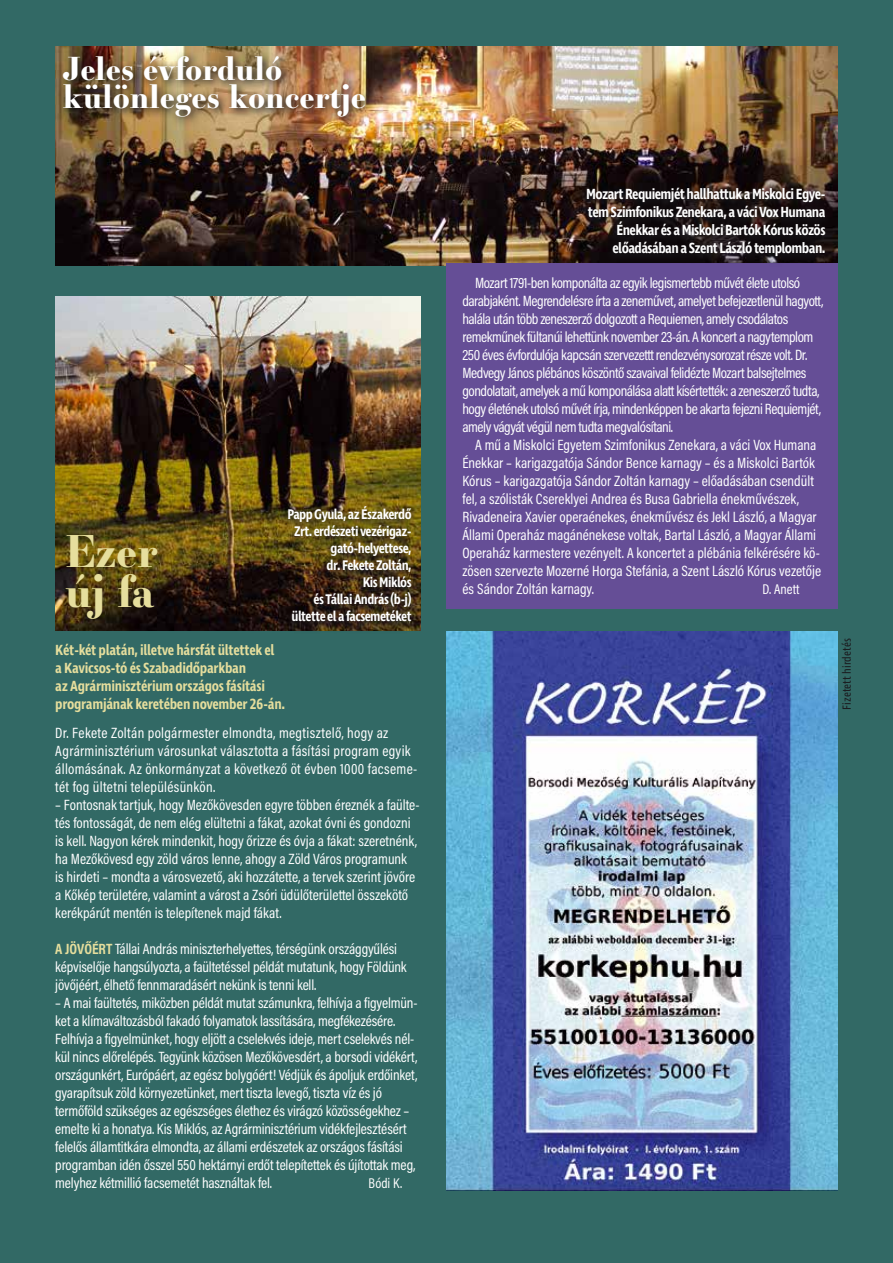
<style>
.page{position:relative;width:893px;height:1263px;background:#326965}
.page>*{position:absolute;margin:0;border:0;box-sizing:border-box;transform-origin:0 0}
.t1{font:700 43.5px/40.5px "Essonnes Display";color:#e6de9d}
.t2{font:700 31.5px/28.5px "Essonnes Display";color:#fff}
.t3{font:15px/18px "Acumin Pro Cond";letter-spacing:-.005em;color:#fff}
.t4{font:15px/18px "Acumin Pro Cond";letter-spacing:-.03em;color:#fff}
.t5{font:15px/18px "Acumin Pro Cond";letter-spacing:.02em;color:#fff}
.t6{font:600 15px/18px "Ingra Cd";letter-spacing:-.04em;color:#fff;text-align:right}
.t7{font:600 15px/18px "Ingra Cd";letter-spacing:-.02em;color:#e6de9d}
.t8{font:600 14.25px/17.1px "Ingra Cd";letter-spacing:-.04em;color:#fff;text-align:right}
.t9{font:14.25px "Acumin Pro Cond";letter-spacing:.005em;color:#fff}
.t10{font:12px "Ingra Cd";color:#1b1c20}
.s1{font-weight:700;color:#e6de9d}
</style>
<div class="page">
<img style="left:55px;top:46px;width:783px;height:219px">
<img style="left:55px;top:297px;width:366px;height:333px">
<img style="left:446px;top:631px;width:392px;height:560px">
<div style="left:446px;top:264px;width:392px;height:345px;background:#654e96"></div>
<img style="left:58px;top:51px;width:317px;height:77px">
<svg style="left:579px;top:184px;width:253px;height:80px;background:#1e1516"></svg>
<img style="left:280px;top:502px;width:139px;height:129px">
<h2 class="t2" style="left:63px;top:53px;width:305px">Jeles évforduló különleges koncertje</h2>
<p class="t8" style="left:287px;top:506px;width:126px">Papp Gyula, az Északerdő<br>Zrt. erdészeti vezérigaz&shy;gató-helyettese,<br>dr. Fekete Zoltán,<br>Kis Miklós<br>és Tállai András (b-j) ültette el a facsemetéket</p>
<h1 class="t1" style="left:65px;top:529px;width:94px">Ezer új fa</h1>
<p class="t7" style="left:55px;top:641px;width:231px">Két-két platán, illetve hársfát ültettek el<br>a Kavicsos-tó és Szabadidőparkban<br>az Agrárminisztérium országos fásítási programjának keretében november 26-án.</p>
<p class="t5" style="left:55px;top:724px;width:364px">Dr. Fekete Zoltán polgármester elmondta, megtisztelő, hogy az Agrárminisztérium városunkat választotta a fásítási program egyik állomásának. Az önkormányzat a következő öt évben 1000 facseme&shy;tét fog ültetni településünkön.</p>
<p class="t3" style="left:55px;top:796px;width:366px">– Fontosnak tartjuk, hogy Mezőkövesden egyre többen éreznék a faülte&shy;tés fontosságát, de nem elég elültetni a fákat, azokat óvni és gondozni is kell. Nagyon kérek mindenkit, hogy őrizze és óvja a fákat: szeretnénk, ha Mezőkövesd egy zöld város lenne, ahogy a Zöld Város programunk<br>is hirdeti – mondta a városvezető, aki hozzátette, a tervek szerint jövőre a Kőkép területére, valamint a várost a Zsóri üdülőterülettel összekötő kerékpárút mentén is telepítenek majd fákat.</p>
<p class="t3" style="left:55px;top:940px;width:353px"><span class="s1">A JÖVŐÉRT</span> Tállai András miniszterhelyettes, térségünk országgyűlési képviselője hangsúlyozta, a faültetéssel példát mutatunk, hogy Földünk jövőjéért, élhető fennmaradásért nekünk is tenni kell.</p>
<p class="t3" style="left:55px;top:994px;width:364px">– A mai faültetés, miközben példát mutat számunkra, felhívja a figyelmün&shy;ket a klímaváltozásból fakadó folyamatok lassítására, megfékezésére.<br>Felhívja a figyelmünket, hogy eljött a cselekvés ideje, mert cselekvés nél&shy;kül nincs előrelépés. Tegyünk közösen Mezőkövesdért, a borsodi vidékért, országunkért, Európáért, az egész bolygóért! Védjük és ápoljuk erdőinket, gyarapítsuk zöld környezetünket, mert tiszta levegő, tiszta víz és jó termőföld szükséges az egészséges élethez és virágzó közösségekhez – emelte ki a honatya. Kis Miklós, az Agrárminisztérium vidékfejlesztésért felelős államtitkára elmondta, az állami erdészetek az országos fásítási programban idén ősszel 550 hektárnyi erdőt telepítettek és újítottak meg, melyhez kétmillió facsemetét használtak fel.</p>
<p class="t9" style="left:369px;top:1174px;width:35px">Bódi K.</p>
<p class="t6" style="left:586px;top:185px;width:241px">Mozart Requiemjét hallhattuk a Miskolci Egye&shy;tem Szimfonikus Zenekara, a váci Vox Humana Énekkar és a Miskolci Bartók Kórus közös előadásában a Szent László templomban.</p>
<p class="t4" style="left:462px;top:274px;width:362px;text-indent:13px">Mozart 1791-ben komponálta az egyik legismertebb művét élete utolsó darabjaként. Megrendelésre írta a zeneművet, amelyet befejezetlenül hagyott, halála után több zeneszerző dolgozott a Requiemen, amely csodálatos remekműnek fültanúi lehettünk november 23-án. A koncert a nagytemplom 250 éves évfordulója kapcsán szervezettt rendezvénysorozat része volt. Dr.<br>Medvegy János plébános köszöntő szavaival felidézte Mozart balsejtelmes gondolatait, amelyek a mű komponálása alatt kísértették: a zeneszerző tudta, hogy életének utolsó művét írja, mindenképpen be akarta fejezni Requiemjét, amely vágyát végül nem tudta megvalósítani.</p>
<p class="t3" style="left:462px;top:436px;width:360px;text-indent:13px">A mű a Miskolci Egyetem Szimfonikus Zenekara, a váci Vox Humana Énekkar – karigazgatója Sándor Bence karnagy – és a Miskolci Bartók Kórus – karigazgatója Sándor Zoltán karnagy – előadásában csendült fel, a szólisták Csereklyei Andrea és Busa Gabriella énekművészek, Rivadeneira Xavier operaénekes, énekművész és Jekl László, a Magyar Állami Operaház magánénekese voltak, Bartal László, a Magyar Állami Operaház karmestere vezényelt. A koncertet a plébánia felkérésére kö&shy;zösen szervezte Mozerné Horga Stefánia, a Szent László Kórus vezetője és Sándor Zoltán karnagy.</p>
<p class="t9" style="left:762px;top:580px;width:39px">D. Anett</p>
<p class="t10" style="left:839px;top:710px;width:73px;rotate:-90deg">Fizetett hirdetés</p>
</div>
